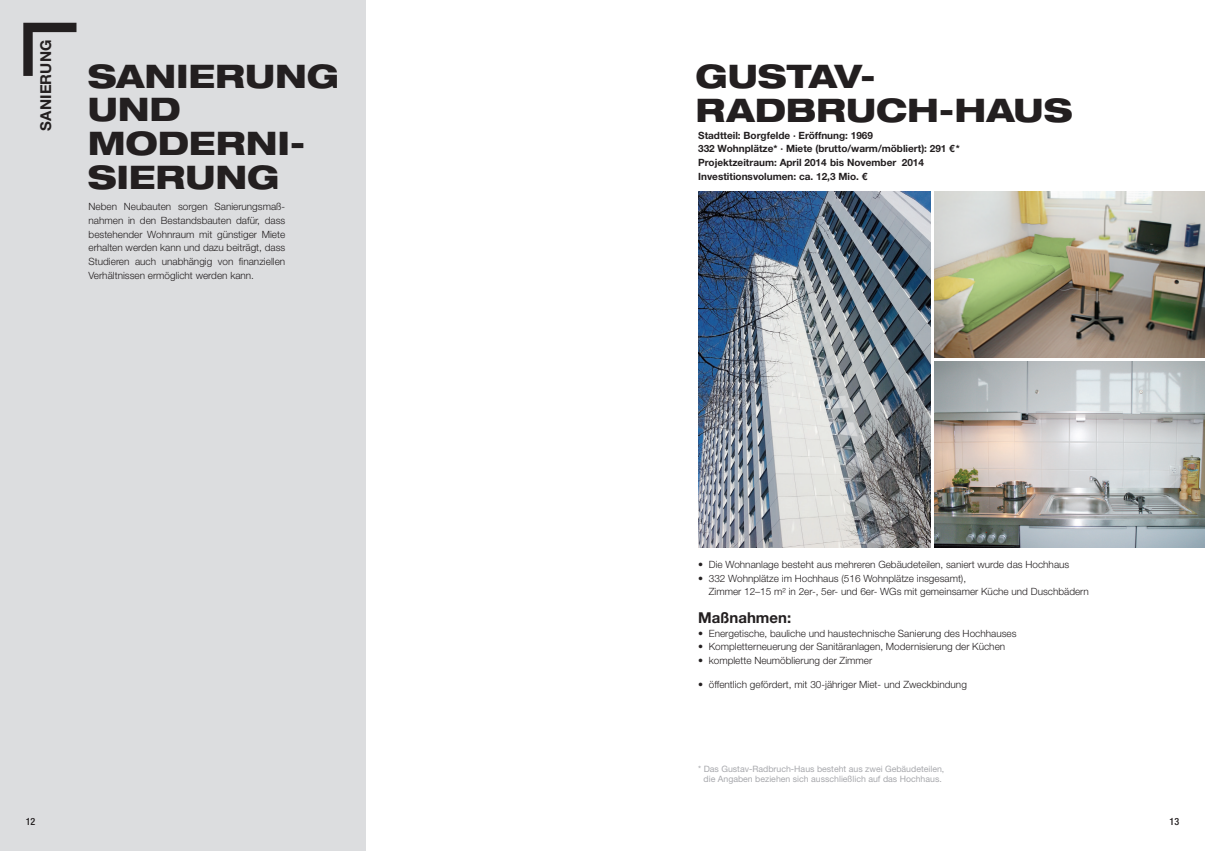
<style>
.page{position:relative;width:1205px;height:851px;background:#fff}
.page>*{position:absolute;margin:0;border:0;box-sizing:border-box;transform-origin:0 0}
.t1{font:800 expanded 32.5px/33.8px "Helvetica Neue LT Pro";letter-spacing:-.005em;color:#231f20}
.t2{font:700 15px "Helvetica Neue LT Pro";color:#231f20}
.t3{font:300 10px/13.8px "Helvetica Neue LT Pro";color:#231f20}
.t4{font:700 10px/13.8px "Helvetica Neue LT Pro";color:#231f20}
.t5{font:500 condensed 10px "Helvetica Neue LT Pro";color:#231f20}
.t6{font:8.75px/10px "Helvetica Neue LT Pro";color:#a8a9ad;text-align:center}
</style>
<div class="page">
<img style="left:698px;top:191px;width:233px;height:356px">
<img style="left:934px;top:191px;width:271px;height:167px">
<img style="left:934px;top:361px;width:271px;height:186px">
<div style="left:0;top:0;width:365px;height:850px;background:#dcdddf"></div>
<svg style="left:23px;top:23px;width:53px;height:53px"></svg>
<h2 class="t2" style="left:36px;top:131px;width:92px;rotate:-90deg">SANIERUNG</h2>
<h1 class="t1" style="left:88px;top:58px;width:253px">SANIERUNG<br>UND<br>MODERNI-<br>SIERUNG</h1>
<p class="t3" style="left:89px;top:199px;width:198px;text-align:justify">Neben Neubauten sorgen Sanierungsmaß&shy;nahmen in den Bestandsbauten dafür, dass bestehender Wohnraum mit günstiger Miete erhalten werden kann und dazu beiträgt, dass Studieren auch unabhängig von finanziellen Verhältnissen ermöglicht werden kann.</p>
<p class="t5" style="left:26px;top:815px;width:11px">12</p>
<h1 class="t1" style="left:695px;top:59px;width:379px">GUSTAV-<br>RADBRUCH-HAUS</h1>
<p class="t4" style="left:698px;top:128px;width:263px">Stadtteil: Borgfelde · Eröffnung: 1969<br>332 Wohnplätze* · Miete (brutto/warm/möbliert): 291 €* Projektzeitraum: April 2014 bis November 2014<br>Investitionsvolumen: ca. 12,3 Mio. €</p>
<p class="t3" style="left:698px;top:557px;width:373px">• Die Wohnanlage besteht aus mehreren Gebäudeteilen, saniert wurde das Hochhaus</p>
<p class="t3" style="left:709px;top:571px;width:382px;text-indent:-11px">• 332 Wohnplätze im Hochhaus (516 Wohnplätze insgesamt),<br>Zimmer 12–15 m² in 2er-, 5er- und 6er- WGs mit gemeinsamer Küche und Duschbädern</p>
<h2 class="t2" style="left:698px;top:608px;width:95px">Maßnahmen:</h2>
<p class="t3" style="left:698px;top:626px;width:320px">• Energetische, bauliche und haustechnische Sanierung des Hochhauses</p>
<p class="t3" style="left:698px;top:639px;width:308px">• Kompletterneuerung der Sanitäranlagen, Modernisierung der Küchen</p>
<p class="t3" style="left:698px;top:653px;width:175px">• komplette Neumöblierung der Zimmer</p>
<p class="t3" style="left:698px;top:677px;width:270px">• öffentlich gefördert, mit 30-jähriger Miet- und Zweckbindung</p>
<p class="t6" style="left:698px;top:763px;width:248px">* Das Gustav-Radbruch-Haus besteht aus zwei Gebäudeteilen, die Angaben beziehen sich ausschließlich auf das Hochhaus.</p>
<p class="t5" style="left:1169px;top:815px;width:11px">13</p>
</div>
